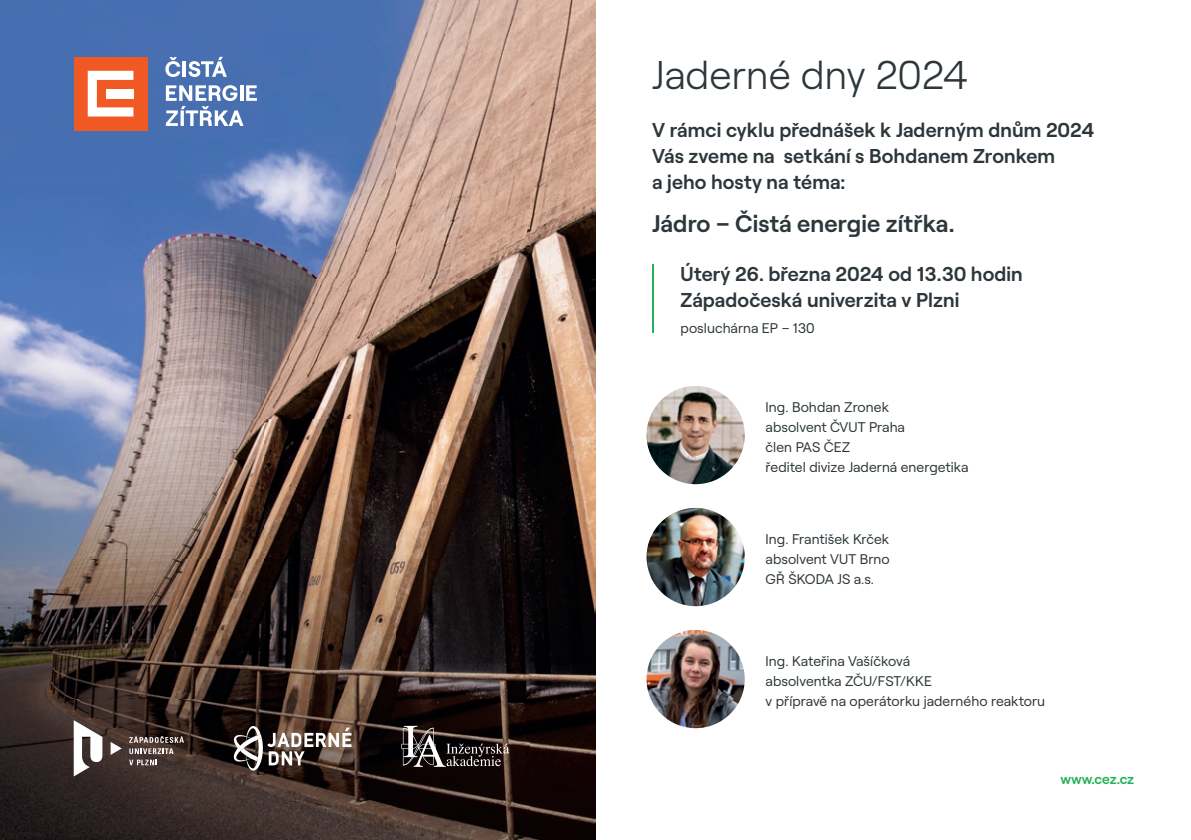
<style>
.page{position:relative;width:1191px;height:840px;background:#fff}
.page>*{position:absolute;margin:0;border:0;box-sizing:border-box;transform-origin:0 0}
.t1{font:300 40px "Roobert CEZ";color:#2d363a}
.t2{font:600 24px "Roobert CEZ";letter-spacing:.005em;color:#2d363a}
.t3{font:600 20px/26px "Roobert CEZ";letter-spacing:.005em;color:#2d363a}
.t4{font:14px/20px "Roobert CEZ";letter-spacing:.005em;color:#2d363a}
.t5{font:600 14px "Roobert CEZ";color:#23b159}
</style>
<div class="page">
<hr style="left:652px;top:264px;width:1px;height:68px;background:#23b159">
<img style="left:646px;top:386px;width:98px;height:98px;border-radius:49px">
<img style="left:646px;top:507px;width:98px;height:99px;border-radius:49px">
<img style="left:646px;top:629px;width:98px;height:98px;border-radius:49px">
<img style="left:0;top:0;width:595px;height:839px">
<div style="left:74px;top:57px;width:73px;height:73px;background:#f05924"></div>
<svg style="left:88px;top:71px;width:45px;height:45px"></svg>
<svg style="left:165px;top:57px;width:15px;height:20px"></svg>
<hr style="left:183px;top:61px;width:3px;height:16px;background:#fff">
<svg style="left:188px;top:57px;width:39px;height:20px"></svg>
<svg style="left:166px;top:85px;width:91px;height:41px"></svg>
<svg style="left:111px;top:741px;width:11px;height:13px"></svg>
<svg style="left:74px;top:719px;width:28px;height:57px"></svg>
<svg style="left:129px;top:735px;width:55px;height:7px"></svg>
<svg style="left:129px;top:748px;width:44px;height:5px"></svg>
<svg style="left:129px;top:759px;width:28px;height:5px"></svg>
<svg style="left:401px;top:725px;width:108px;height:41px"></svg>
<svg style="left:234px;top:725px;width:117px;height:45px"></svg>
<h1 class="t1" style="left:652px;top:45px;width:317px">Jaderné dny 2024</h1>
<h3 class="t3" style="left:652px;top:115px;width:443px">V rámci cyklu přednášek k Jaderným dnům 2024<br>Vás zveme na setkání s Bohdanem Zronkem<br>a jeho hosty na téma:</h3>
<h2 class="t2" style="left:652px;top:205px;width:304px">Jádro – Čistá energie zítřka.</h2>
<h3 class="t3" style="left:680px;top:259px;width:344px">Úterý 26. března 2024 od 13.30 hodin<br>Západočeská univerzita v Plzni</h3>
<p class="t4" style="left:680px;top:316px;width:136px">posluchárna EP – 130</p>
<p class="t4" style="left:765px;top:396px;width:204px">Ing. Bohdan Zronek<br>absolvent ČVUT Praha<br>člen PAS ČEZ<br>ředitel divize Jaderná energetika</p>
<p class="t4" style="left:765px;top:527px;width:126px;text-align:justify">Ing. František Krček absolvent VUT Brno GŘ ŠKODA JS a.s.</p>
<p class="t4" style="left:765px;top:649px;width:281px">Ing. Kateřina Vašíčková<br>absolventka ZČU/FST/KKE<br>v přípravě na operátorku jaderného reaktoru</p>
<p class="t5" style="left:1060px;top:767px;width:75px">www.cez.cz</p>
</div>
